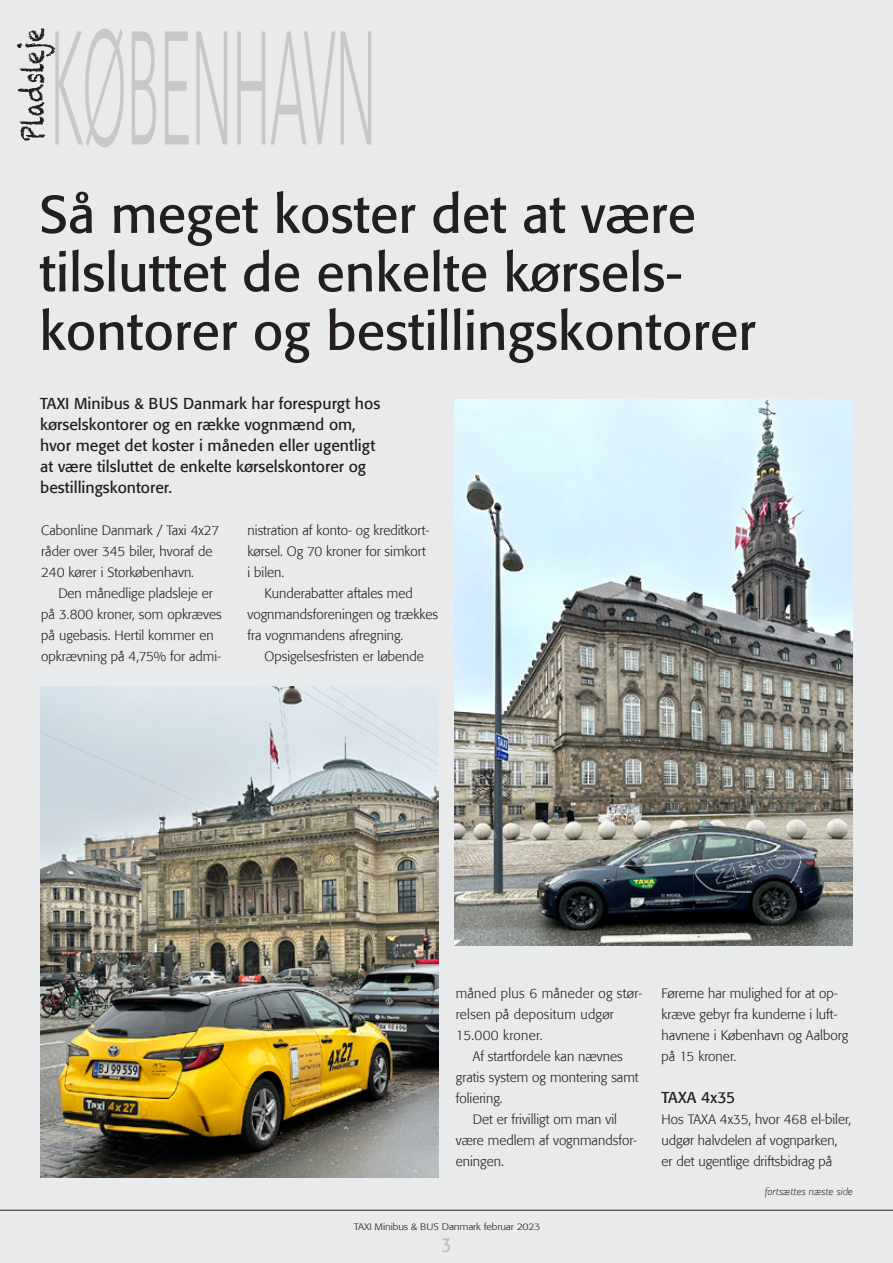
<style>
.page{position:relative;width:893px;height:1263px;background:#e9eaeb}
.page>*{position:absolute;margin:0;border:0;box-sizing:border-box;transform-origin:0 0}
.Overskrift{font:52.5px "Formata";color:#231f20}
.t1{font:condensed 21px "Formata";color:#bcbdc0}
.Rubrik{font:15.75px/21px "Formata";color:#231f20}
.Brød_med_indryk{font:300 13.5px/21px "Formata";color:#231f20}
.Brød{font:300 13.5px/21px "Formata";color:#231f20}
.Brød-2{font:300 13.5px/21px "Formata";letter-spacing:.02em;color:#231f20}
.Brød_med_indryk-2{font:300 13.5px "Formata";letter-spacing:.02em;color:#231f20}
.Ny_billedtekst{font:italic 300 11.25px "Gill Sans";color:#231f20}
.t2{font:300 9.45px "Formata";letter-spacing:-.01em;color:#231f20;scale:1.11 1}
</style>
<div class="page">
<hr style="left:0;top:1210px;width:893px;height:1px;background:#231f20">
<img style="left:454px;top:400px;width:398px;height:545px">
<img style="left:41px;top:686px;width:398px;height:491px">
<svg style="left:17px;top:28px;width:354px;height:119px"></svg>
<p class="Overskrift" style="left:39px;top:182px;width:658px">Så meget koster det at være</p>
<p class="Overskrift" style="left:39px;top:241px;width:645px">tilsluttet de enkelte kørsels-</p>
<p class="Overskrift" style="left:39px;top:299px;width:718px">kontorer og bestillingskontorer</p>
<p class="Rubrik" style="left:40px;top:393px;width:341px">TAXI Minibus &amp; BUS Danmark har forespurgt hos kørselskontorer og en række vognmænd om, hvor meget det koster i måneden eller ugentligt at være tilsluttet de enkelte kørselskontorer og bestillingskontorer.</p>
<p class="Brød_med_indryk" style="left:248px;top:520px;width:183px">nistration af konto- og kreditkort&shy;kørsel. Og 70 kroner for simkort i bilen.</p>
<p class="Brød_med_indryk" style="left:248px;top:583px;width:192px;text-indent:17px">Kunderabatter aftales med vognmandsforeningen og trækkes fra vognmandens afregning.</p>
<p class="Brød_med_indryk" style="left:265px;top:646px;width:161px">Opsigelsesfristen er løbende</p>
<p class="Brød" style="left:41px;top:520px;width:180px">Cabonline Danmark / Taxi 4x27 råder over 345 biler, hvoraf de<br>240 kører i Storkøbenhavn.</p>
<p class="Brød_med_indryk" style="left:41px;top:583px;width:182px;text-indent:17px">Den månedlige pladsleje er på 3.800 kroner, som opkræves på ugebasis. Hertil kommer en opkrævning på 4,75% for admi-</p>
<p class="Brød_med_indryk-2" style="left:456px;top:985px;width:188px">måned plus 6 måneder og stør-</p>
<p class="Brød-2" style="left:456px;top:1003px;width:160px">relsen på depositum udgør<br>15.000 kroner.</p>
<p class="Brød_med_indryk" style="left:456px;top:1045px;width:184px;text-indent:17px">Af startfordele kan nævnes gratis system og montering samt foliering.</p>
<p class="Brød_med_indryk" style="left:456px;top:1108px;width:183px;text-indent:17px">Det er frivilligt om man vil være medlem af vognmandsfor&shy;eningen.</p>
<p class="t2" style="left:354px;top:1221px;width:170px">TAXI Minibus &amp; BUS Danmark februar 2023</p>
<p class="t1" style="left:442px;top:1233px;width:11px">3</p>
<p class="Brød" style="left:662px;top:982px;width:188px">Førerne har mulighed for at op&shy;kræve gebyr fra kunderne i luft&shy;havnene i København og Aalborg på 15 kroner.</p>
<p class="Rubrik" style="left:662px;top:1086px;width:75px">TAXA 4x35</p>
<p class="Brød" style="left:662px;top:1108px;width:191px">Hos TAXA 4x35, hvor 468 el-biler, udgør halvdelen af vognparken, er det ugentlige driftsbidrag på</p>
<p class="Ny_billedtekst" style="left:765px;top:1185px;width:90px">fortsættes næste side</p>
</div>
